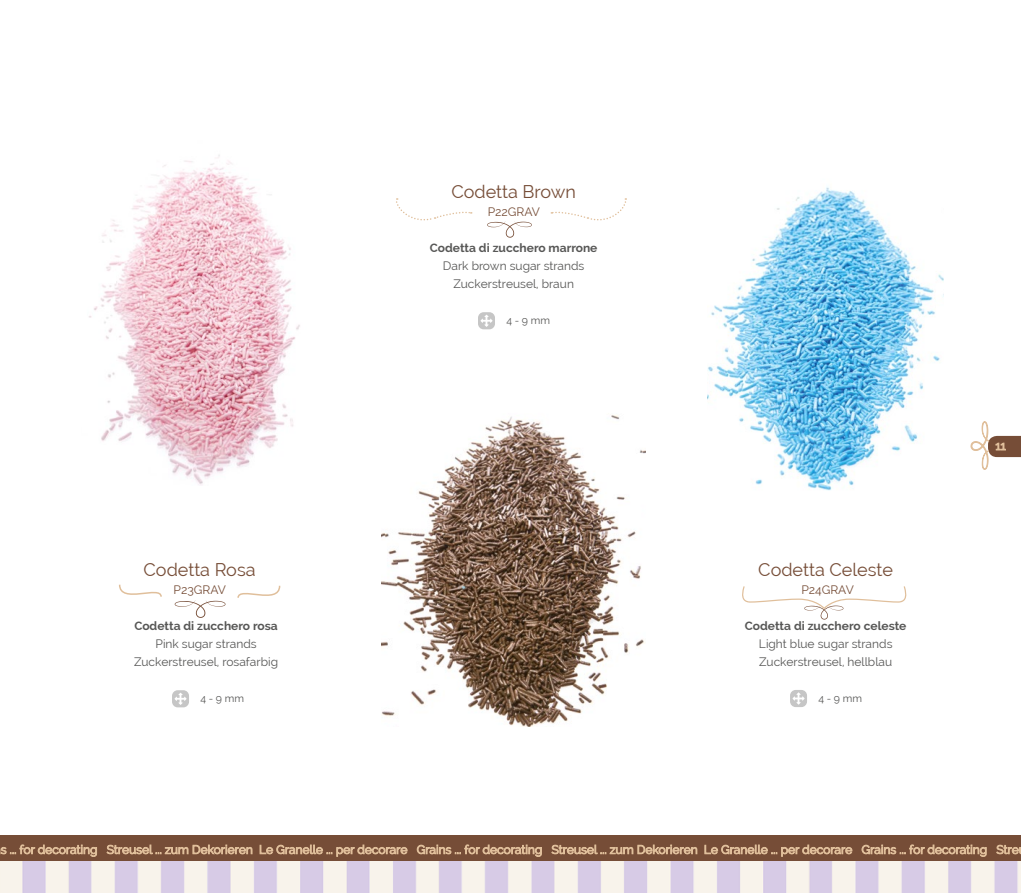
<style>
.page{position:relative;width:1021px;height:893px;background:#fff}
.page>*{position:absolute;margin:0;border:0;box-sizing:border-box;transform-origin:0 0}
.t1{font:18px "Raleway";color:#764d37}
.t2{font:12px/18px "Raleway";color:#575756;text-align:center}
.t3{font:700 12px "Raleway";color:#575756}
.t4{font:12px "Raleway";color:#764d37}
.t5{font:10.5px "Raleway";color:#575756}
</style>
<div class="page">
<img style="left:708px;top:187px;width:235px;height:303px">
<img style="left:381px;top:415px;width:265px;height:311px">
<img style="left:89px;top:155px;width:211px;height:330px">
<img style="left:0;top:861px;width:1020px;height:32px">
<div style="left:0;top:835px;width:1020px;height:26px;background:#764d37"></div>
<svg style="left:0;top:844px;width:97px;height:13px"></svg>
<svg style="left:106px;top:844px;width:146px;height:11px"></svg>
<svg style="left:260px;top:844px;width:147px;height:13px"></svg>
<svg style="left:416px;top:844px;width:125px;height:13px"></svg>
<svg style="left:551px;top:844px;width:146px;height:11px"></svg>
<svg style="left:704px;top:844px;width:148px;height:13px"></svg>
<svg style="left:861px;top:844px;width:125px;height:13px"></svg>
<svg style="left:996px;top:844px;width:24px;height:11px"></svg>
<svg style="left:970px;top:422px;width:50px;height:48px"></svg>
<svg style="left:742px;top:586px;width:165px;height:34px"></svg>
<svg style="left:172px;top:690px;width:17px;height:17px"></svg>
<svg style="left:478px;top:312px;width:17px;height:17px"></svg>
<svg style="left:790px;top:690px;width:17px;height:17px"></svg>
<svg style="left:396px;top:198px;width:75px;height:23px"></svg>
<svg style="left:551px;top:198px;width:76px;height:23px"></svg>
<svg style="left:487px;top:221px;width:45px;height:17px"></svg>
<svg style="left:175px;top:600px;width:50px;height:18px"></svg>
<svg style="left:119px;top:584px;width:43px;height:13px"></svg>
<svg style="left:237px;top:585px;width:44px;height:13px"></svg>
<h1 class="t1" style="left:451px;top:181px;width:126px">Codetta Brown</h1>
<p class="t4" style="left:487px;top:205px;width:54px">P22GRAV</p>
<p class="t3" style="left:430px;top:241px;width:169px">Codetta di zucchero marrone</p>
<p class="t2" style="left:443px;top:257px;width:143px">Dark brown sugar strands<br>Zuckerstreusel, braun</p>
<p class="t5" style="left:506px;top:314px;width:45px">4 - 9 mm</p>
<h1 class="t1" style="left:144px;top:559px;width:114px">Codetta Rosa</h1>
<p class="t4" style="left:174px;top:583px;width:54px">P23GRAV</p>
<p class="t3" style="left:134px;top:619px;width:145px">Codetta di zucchero rosa</p>
<p class="t2" style="left:134px;top:635px;width:145px">Pink sugar strands<br>Zuckerstreusel, rosafarbig</p>
<p class="t5" style="left:200px;top:692px;width:45px">4 - 9 mm</p>
<p class="t5" style="left:818px;top:692px;width:45px">4 - 9 mm</p>
<h1 class="t1" style="left:758px;top:559px;width:136px">Codetta Celeste</h1>
<p class="t4" style="left:801px;top:583px;width:54px">P24GRAV</p>
<p class="t3" style="left:745px;top:619px;width:163px">Codetta di zucchero celeste</p>
<p class="t2" style="left:759px;top:635px;width:135px;text-align:left">Light blue sugar strands<br>Zuckerstreusel, hellblau</p>
</div>
